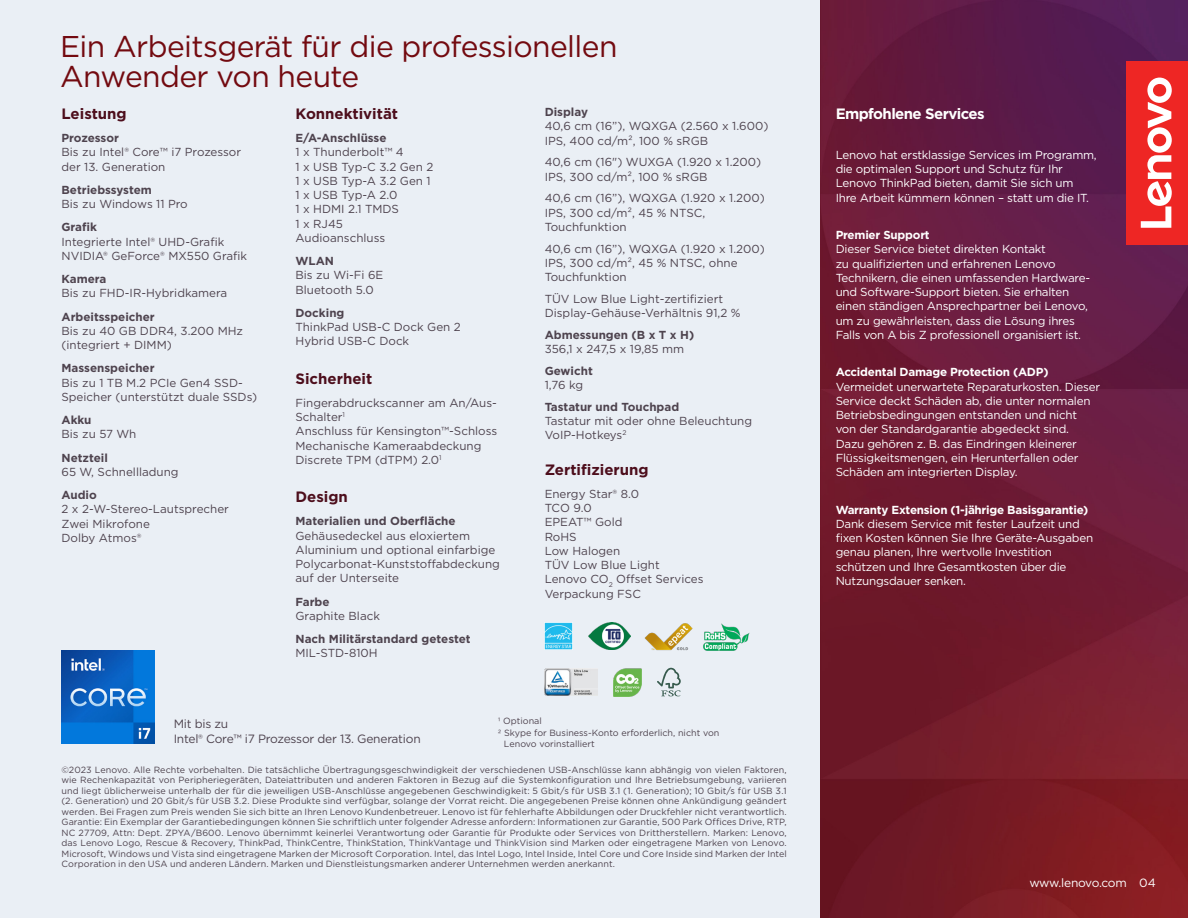
<style>
.page{position:relative;width:1188px;height:918px;background:#eaeff5}
.page>*{position:absolute;margin:0;border:0;box-sizing:border-box;transform-origin:0 0}
.Product_Subhead{font:30px/30px "Gotham";letter-spacing:-.02em;color:#730a10}
.t1{font:700 15px "Gotham";color:#4d0e1c}
.Main_Title{font:700 15px "Gotham";letter-spacing:-.04em;color:#fff}
.Intel_Brand_text_men{font:12px/15px "Gotham";letter-spacing:-.02em;color:#4e434e}
.t2{font:12px "Gotham";letter-spacing:-.025em;color:#fff}
.t3{font:11.7px/14.2px "Gotham";color:#4e434e}
.Body_text_White{font:11.7px/14.2px "Gotham";letter-spacing:-.02em;color:#fff}
.t4{font:700 11.7px/14.2px "Gotham";color:#4e434e}
.Legal_line{font:9px/10.5px "Gotham";letter-spacing:.01em;color:#4e434e;text-align:justify}
.Metals_text{font:9px "Gotham";color:#4e434e}
.s1{font-weight:700}
.s2{font-weight:400}
</style>
<div class="page">
<img style="left:820px;top:0;width:368px;height:918px">
<div style="left:1127px;top:61px;width:61px;height:184px;background:#ee2624"></div>
<svg style="left:1141px;top:78px;width:31px;height:150px"></svg>
<img style="left:703px;top:623px;width:47px;height:28px">
<img style="left:545px;top:669px;width:53px;height:27px">
<img style="left:545px;top:623px;width:28px;height:27px">
<img style="left:645px;top:623px;width:48px;height:27px">
<img style="left:589px;top:623px;width:41px;height:26px">
<svg style="left:657px;top:668px;width:24px;height:28px"></svg>
<img style="left:614px;top:669px;width:27px;height:27px">
<img style="left:61px;top:650px;width:93px;height:93px">
<p class="Product_Subhead" style="left:60px;top:30px;width:559px">Ein Arbeitsgerät für die professionellen<br>Anwender von heute</p>
<p class="t1" style="left:62px;top:104px;width:67px">Leistung</p>
<p class="t3" style="left:62px;top:131px;width:181px"><span class="s1">Prozessor<br></span>Bis zu Intel® Core™ i7 Prozessor der 13. Generation</p>
<p class="t3" style="left:62px;top:182px;width:128px"><span class="s1">Betriebssystem<br></span>Bis zu Windows 11 Pro</p>
<p class="t3" style="left:62px;top:220px;width:187px"><span class="s1">Grafik<br></span>Integrierte Intel® UHD-Grafik<br>NVIDIA® GeForce® MX550 Grafik</p>
<p class="t3" style="left:62px;top:272px;width:167px"><span class="s1">Kamera<br></span>Bis zu FHD-IR-Hybridkamera</p>
<p class="t3" style="left:62px;top:309px;width:183px"><span class="s1">Arbeitsspeicher<br></span>Bis zu 40 GB DDR4, 3.200 MHz (integriert + DIMM)</p>
<p class="t3" style="left:62px;top:361px;width:197px"><span class="s1">Massenspeicher<br></span>Bis zu 1 TB M.2 PCIe Gen4 SSD-<br>Speicher (unterstützt duale SSDs)</p>
<p class="t3" style="left:62px;top:413px;width:76px"><span class="s1">Akku<br></span>Bis zu 57 Wh</p>
<p class="t3" style="left:62px;top:450px;width:119px"><span class="s1">Netzteil<br></span>65 W, Schnellladung</p>
<p class="t3" style="left:62px;top:488px;width:169px"><span class="s1">Audio<br></span>2 x 2-W-Stereo-Lautsprecher<br>Zwei Mikrofone<br>Dolby Atmos®</p>
<p class="t1" style="left:296px;top:104px;width:104px">Konnektivität</p>
<p class="t3" style="left:296px;top:131px;width:139px"><span class="s1">E/A-Anschlüsse<br></span>1 x Thunderbolt™ 4<br>1 x USB Typ-C 3.2 Gen 2<br>1 x USB Typ-A 3.2 Gen 1<br>1 x USB Typ-A 2.0<br>1 x HDMI 2.1 TMDS<br>1 x RJ45<br>Audioanschluss</p>
<p class="t3" style="left:296px;top:254px;width:89px"><span class="s1">WLAN<br></span>Bis zu Wi-Fi 6E<br>Bluetooth 5.0</p>
<p class="t3" style="left:296px;top:305px;width:167px"><span class="s1">Docking<br></span>ThinkPad USB-C Dock Gen 2<br>Hybrid USB-C Dock</p>
<p class="t1" style="left:296px;top:368px;width:78px">Sicherheit</p>
<p class="t3" style="left:296px;top:395px;width:203px">Fingerabdruckscanner am An/Aus-<br>Schalter<sup>1<br></sup>Anschluss für Kensington™-Schloss<br>Mechanische Kameraabdeckung<br>Discrete TPM (dTPM) 2.0<sup>1</sup></p>
<p class="t1" style="left:296px;top:487px;width:54px">Design</p>
<p class="t3" style="left:296px;top:514px;width:206px"><span class="s1">Materialien und Oberfläche<br></span>Gehäusedeckel aus eloxiertem<br>Aluminium und optional einfarbige<br>Polycarbonat-Kunststoffabdeckung auf der Unterseite</p>
<p class="t3" style="left:296px;top:594px;width:86px"><span class="s1">Farbe<br></span>Graphite Black</p>
<p class="t4" style="left:296px;top:632px;width:177px">Nach Militärstandard getestet<br><span class="s2">MIL-STD-810H</span></p>
<p class="t3" style="left:545px;top:105px;width:225px"><span class="s1">Display<br></span>40,6 cm (16”), WQXGA (2.560 x 1.600)<br>IPS, 400 cd/m², 100 % sRGB</p>
<p class="t3" style="left:545px;top:155px;width:218px">40,6 cm (16") WUXGA (1.920 x 1.200)<br>IPS, 300 cd/m², 100 % sRGB</p>
<p class="t3" style="left:545px;top:191px;width:222px">40,6 cm (16”), WQXGA (1.920 x 1.200)<br>IPS, 300 cd/m², 45 % NTSC,<br>Touchfunktion</p>
<p class="t3" style="left:545px;top:241px;width:222px">40,6 cm (16”), WQXGA (1.920 x 1.200)<br>IPS, 300 cd/m², 45 % NTSC, ohne<br>Touchfunktion</p>
<p class="t3" style="left:545px;top:291px;width:197px">TÜV Low Blue Light-zertifiziert<br>Display-Gehäuse-Verhältnis 91,2 %</p>
<p class="t3" style="left:545px;top:327px;width:151px"><span class="s1">Abmessungen (B x T x H)<br></span>356,1 x 247,5 x 19,85 mm</p>
<p class="t4" style="left:545px;top:364px;width:50px">Gewicht<br><span class="s2">1,76 kg</span></p>
<p class="t3" style="left:545px;top:399px;width:209px"><span class="s1">Tastatur und Touchpad<br></span>Tastatur mit oder ohne Beleuchtung<br>VoIP-Hotkeys<sup>2</sup></p>
<p class="t1" style="left:545px;top:459px;width:105px">Zertifizierung</p>
<p class="t3" style="left:545px;top:486px;width:160px">Energy Star® 8.0<br>TCO 9.0<br>EPEAT™ Gold<br>RoHS<br>Low Halogen<br>TÜV Low Blue Light<br>Lenovo CO<sub>2</sub> Offset Services<br>Verpackung FSC</p>
<p class="Intel_Brand_text_men" style="left:174px;top:716px;width:249px">Mit bis zu<br>Intel® Core™ i7 Prozessor der 13. Generation</p>
<p class="Metals_text" style="left:498px;top:716px;width:46px">1 Optional</p>
<p class="Metals_text" style="left:498px;top:727px;width:223px">2 Skype for Business-Konto erforderlich, nicht von</p>
<p class="Metals_text" style="left:504px;top:738px;width:92px">Lenovo vorinstalliert</p>
<p class="Legal_line" style="left:62px;top:764px;width:727px">©2023 Lenovo. Alle Rechte vorbehalten. Die tatsächliche Übertragungsgeschwindigkeit der verschiedenen USB-Anschlüsse kann abhängig von vielen Faktoren, wie Rechenkapazität von Peripheriegeräten, Dateiattributen und anderen Faktoren in Bezug auf die Systemkonfiguration und Ihre Betriebsumgebung, variieren und liegt üblicherweise unterhalb der für die jeweiligen USB-Anschlüsse angegebenen Geschwindigkeit: 5 Gbit/s für USB 3.1 (1. Generation); 10 Gbit/s für USB 3.1 (2. Generation) und 20 Gbit/s für USB 3.2. Diese Produkte sind verfügbar, solange der Vorrat reicht. Die angegebenen Preise können ohne Ankündigung geändert werden. Bei Fragen zum Preis wenden Sie sich bitte an Ihren Lenovo Kundenbetreuer. Lenovo ist für fehlerhafte Abbildungen oder Druckfehler nicht verantwortlich.<br>Garantie: Ein Exemplar der Garantiebedingungen können Sie schriftlich unter folgender Adresse anfordern: Informationen zur Garantie, 500 Park Offices Drive, RTP, NC 27709, Attn: Dept. ZPYA/B600. Lenovo übernimmt keinerlei Verantwortung oder Garantie für Produkte oder Services von Drittherstellern. Marken: Lenovo, das Lenovo Logo, Rescue &amp; Recovery, ThinkPad, ThinkCentre, ThinkStation, ThinkVantage und ThinkVision sind Marken oder eingetragene Marken von Lenovo.<br>Microsoft, Windows und Vista sind eingetragene Marken der Microsoft Corporation. Intel, das Intel Logo, Intel Inside, Intel Core und Core Inside sind Marken der Intel Corporation in den USA und anderen Ländern. Marken und Dienstleistungsmarken anderer Unternehmen werden anerkannt.</p>
<p class="Main_Title" style="left:836px;top:104px;width:150px">Empfohlene Services</p>
<p class="Body_text_White" style="left:836px;top:147px;width:263px">Lenovo hat erstklassige Services im Programm, die optimalen Support und Schutz für Ihr Lenovo ThinkPad bieten, damit Sie sich um Ihre Arbeit kümmern können – statt um die IT.</p>
<p class="Body_text_White" style="left:836px;top:227px;width:256px"><span class="s1">Premier Support<br></span>Dieser Service bietet direkten Kontakt<br>zu qualifizierten und erfahrenen Lenovo Technikern, die einen umfassenden Hardware&shy;und Software-Support bieten. Sie erhalten einen ständigen Ansprechpartner bei Lenovo, um zu gewährleisten, dass die Lösung ihres Falls von A bis Z professionell organisiert ist.</p>
<p class="Body_text_White" style="left:836px;top:365px;width:266px"><span class="s1">Accidental Damage Protection (ADP)<br></span>Vermeidet unerwartete Reparaturkosten. Dieser Service deckt Schäden ab, die unter normalen Betriebsbedingungen entstanden und nicht von der Standardgarantie abgedeckt sind.<br>Dazu gehören z. B. das Eindringen kleinerer Flüssigkeitsmengen, ein Herunterfallen oder Schäden am integrierten Display.</p>
<p class="Body_text_White" style="left:836px;top:502px;width:259px"><span class="s1">Warranty Extension (1-jährige Basisgarantie)<br></span>Dank diesem Service mit fester Laufzeit und fixen Kosten können Sie Ihre Geräte-Ausgaben genau planen, Ihre wertvolle Investition schützen und Ihre Gesamtkosten über die Nutzungsdauer senken.</p>
<h3 class="t2" style="left:1029px;top:875px;width:128px">www.lenovo.com 04</h3>
</div>
